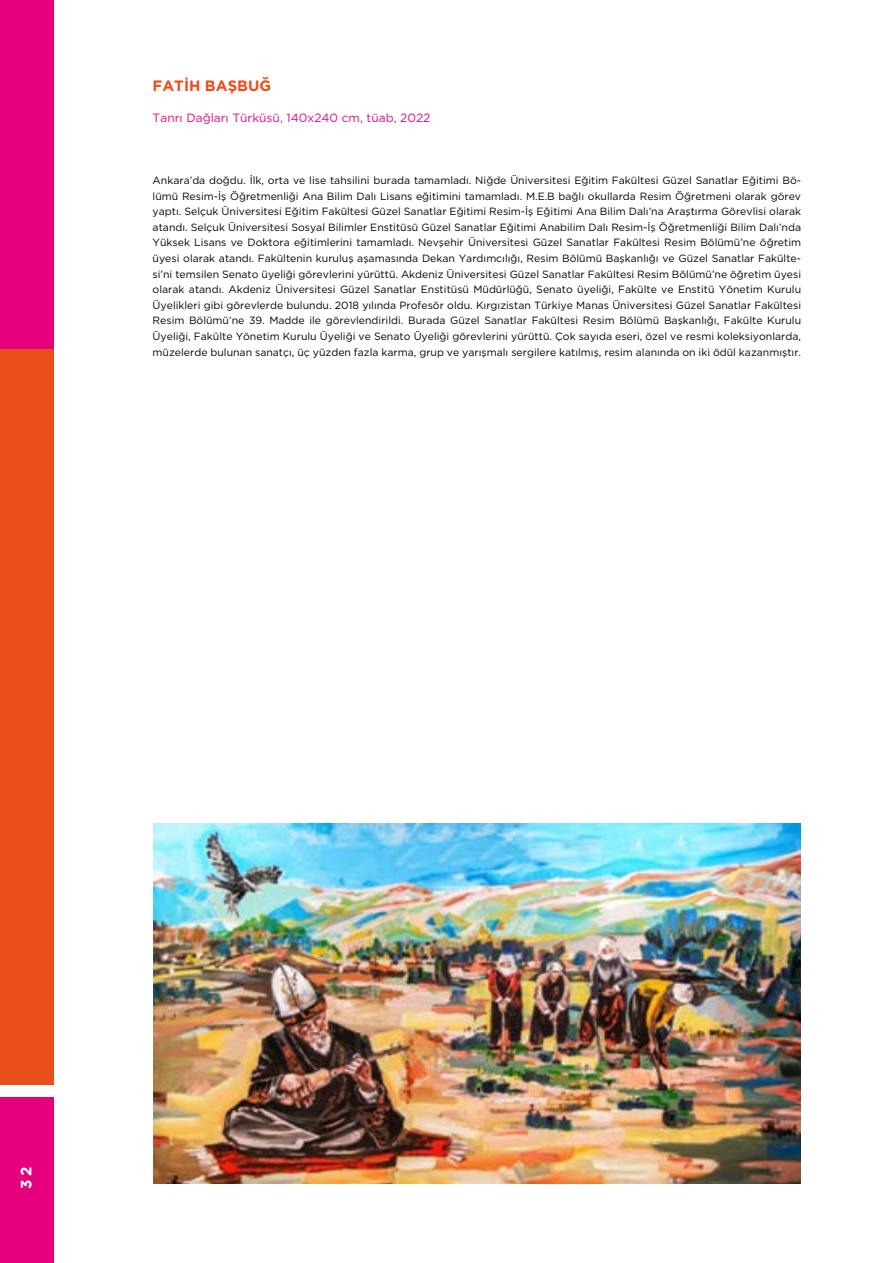
<style>
.page{position:relative;width:893px;height:1263px;background:#fff}
.page>*{position:absolute;margin:0;border:0;box-sizing:border-box;transform-origin:0 0}
.t1{font:700 15px "Gotham TRUN";color:#e94e1b}
.t2{font:700 15px "Gotham TRUN";color:#fff}
.t3{font:12px "Gotham TRUN";color:#e50b7e}
.t4{font:10.5px/15.6px "Gotham TRUN";color:#000;text-align:justify}
</style>
<div class="page">
<div style="left:0;top:349px;width:54px;height:735px;background:#e94e1b"></div>
<div style="left:0;top:0;width:54px;height:349px;background:#e6007d"></div>
<div style="left:0;top:1097px;width:54px;height:166px;background:#e6007d"></div>
<img style="left:153px;top:824px;width:648px;height:359px">
<h1 class="t1" style="left:153px;top:77px;width:120px">FATIH BAŞBUĞ</h1>
<p class="t3" style="left:153px;top:111px;width:279px">Tanrı Dağları Türküsü, 140x240 cm, tüab, 2022</p>
<p class="t4" style="left:153px;top:172px;width:650px">Ankara’da doğdu. İlk, orta ve lise tahsilini burada tamamladı. Niğde Üniversitesi Eğitim Fakültesi Güzel Sanatlar Eğitimi Bö&shy;lümü Resim-İş Öğretmenliği Ana Bilim Dalı Lisans eğitimini tamamladı. M.E.B bağlı okullarda Resim Öğretmeni olarak görev yaptı. Selçuk Üniversitesi Eğitim Fakültesi Güzel Sanatlar Eğitimi Resim-İş Eğitimi Ana Bilim Dalı’na Araştırma Görevlisi olarak atandı. Selçuk Üniversitesi Sosyal Bilimler Enstitüsü Güzel Sanatlar Eğitimi Anabilim Dalı Resim-İş Öğretmenliği Bilim Dalı’nda Yüksek Lisans ve Doktora eğitimlerini tamamladı. Nevşehir Üniversitesi Güzel Sanatlar Fakültesi Resim Bölümü’ne öğretim üyesi olarak atandı. Fakültenin kuruluş aşamasında Dekan Yardımcılığı, Resim Bölümü Başkanlığı ve Güzel Sanatlar Fakülte&shy;si’ni temsilen Senato üyeliği görevlerini yürüttü. Akdeniz Üniversitesi Güzel Sanatlar Fakültesi Resim Bölümü’ne öğretim üyesi olarak atandı. Akdeniz Üniversitesi Güzel Sanatlar Enstitüsü Müdürlüğü, Senato üyeliği, Fakülte ve Enstitü Yönetim Kurulu Üyelikleri gibi görevlerde bulundu. 2018 yılında Profesör oldu. Kırgızistan Türkiye Manas Üniversitesi Güzel Sanatlar Fakültesi Resim Bölümü’ne 39. Madde ile görevlendirildi. Burada Güzel Sanatlar Fakültesi Resim Bölümü Başkanlığı, Fakülte Kurulu Üyeliği, Fakülte Yönetim Kurulu Üyeliği ve Senato Üyeliği görevlerini yürüttü. Çok sayıda eseri, özel ve resmi koleksiyonlarda, müzelerde bulunan sanatçı, üç yüzden fazla karma, grup ve yarışmalı sergilere katılmış, resim alanında on iki ödül kazanmıştır.</p>
<h1 class="t2" style="left:18px;top:1188px;width:24px;rotate:-90deg">32</h1>
</div>
